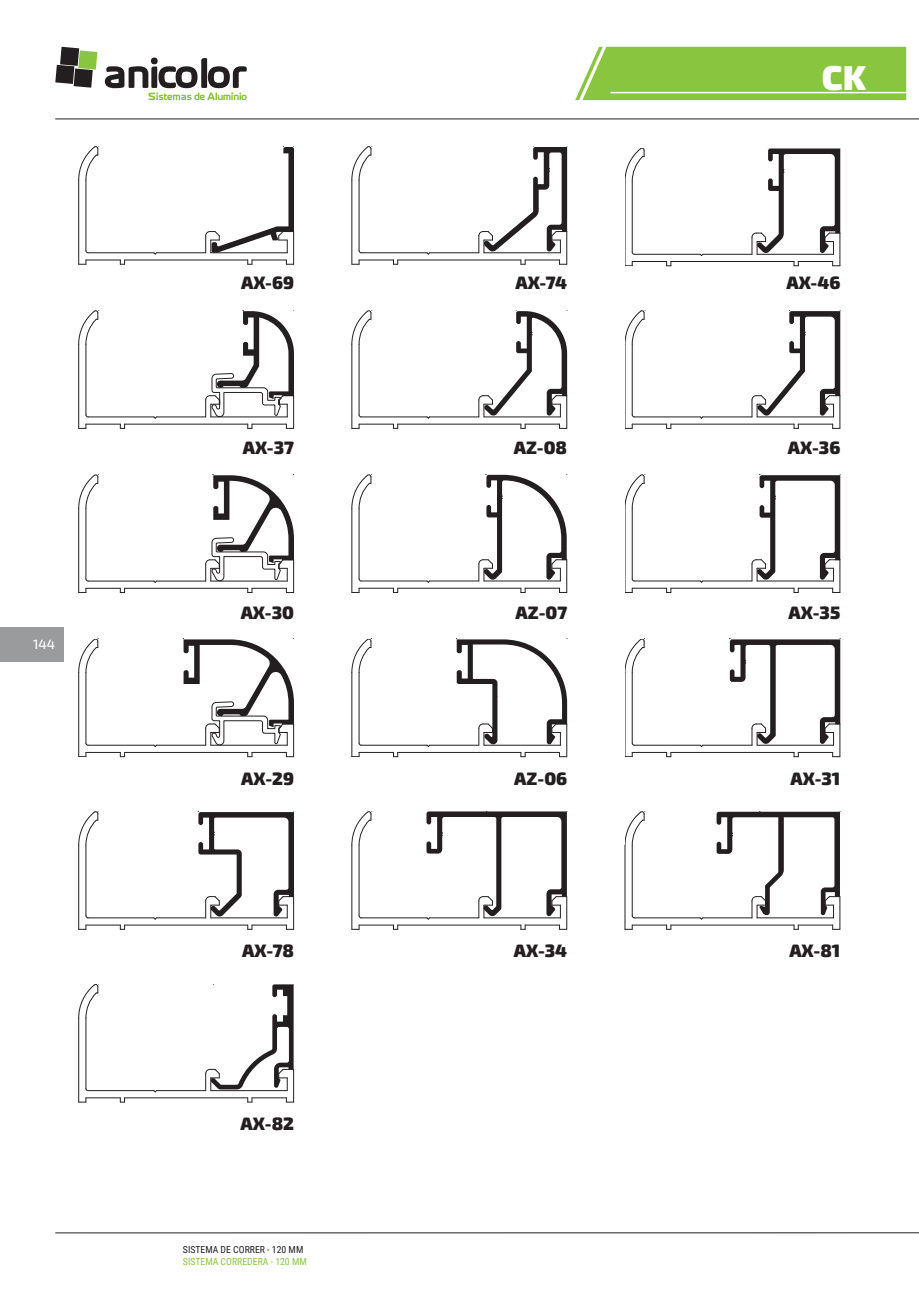
<style>
.page{position:relative;width:919px;height:1289px;background:#fff}
.page>*{position:absolute;margin:0;border:0;box-sizing:border-box;transform-origin:0 0}
.t1{font:900 34.5px "Exo 2.0";color:#fff}
.t2{font:900 18px "Exo 2.0";color:#231f20}
.t3{font:500 13.5px "Exo 2.0";color:#fff}
.t4{font:9.75px "Roboto Condensed";color:#8ac53f}
.t5{font:9.75px "Roboto Condensed";color:#231f20}
</style>
<div class="page">
<hr style="left:351px;top:845px;width:1px;height:84px;background:#231f20">
<svg style="left:352px;top:925px;width:8px;height:5px"></svg>
<hr style="left:359px;top:924px;width:34px;height:1px;background:#231f20">
<svg style="left:393px;top:925px;width:5px;height:5px"></svg>
<hr style="left:397px;top:924px;width:124px;height:1px;background:#231f20">
<svg style="left:520px;top:925px;width:6px;height:5px"></svg>
<hr style="left:525px;top:924px;width:34px;height:1px;background:#231f20">
<svg style="left:559px;top:925px;width:7px;height:5px"></svg>
<hr style="left:566px;top:896px;width:1px;height:33px;background:#231f20">
<svg style="left:352px;top:811px;width:215px;height:108px"></svg>
<hr style="left:78px;top:1017px;width:1px;height:85px;background:#231f20">
<svg style="left:79px;top:984px;width:215px;height:118px"></svg>
<svg style="left:575px;top:47px;width:331px;height:53px;background:#90c849"></svg>
<svg style="left:55px;top:47px;width:42px;height:41px"></svg>
<svg style="left:105px;top:58px;width:142px;height:42px"></svg>
<hr style="left:55px;top:119px;width:863px;height:1px;background:#231f20">
<hr style="left:610px;top:92px;width:296px;height:1px;background:#fff">
<hr style="left:55px;top:1232px;width:863px;height:1px;background:#231f20">
<div style="left:0;top:627px;width:64px;height:34px;background:#999b9d"></div>
<hr style="left:79px;top:180px;width:1px;height:84px;background:#231f20">
<svg style="left:79px;top:260px;width:8px;height:5px"></svg>
<hr style="left:86px;top:260px;width:34px;height:1px;background:#231f20">
<svg style="left:120px;top:260px;width:5px;height:5px"></svg>
<hr style="left:125px;top:260px;width:123px;height:1px;background:#231f20">
<svg style="left:247px;top:260px;width:6px;height:5px"></svg>
<hr style="left:252px;top:260px;width:34px;height:1px;background:#231f20">
<svg style="left:286px;top:260px;width:7px;height:5px"></svg>
<hr style="left:293px;top:231px;width:1px;height:33px;background:#231f20">
<svg style="left:79px;top:146px;width:215px;height:108px"></svg>
<hr style="left:352px;top:180px;width:1px;height:84px;background:#231f20">
<svg style="left:352px;top:260px;width:8px;height:5px"></svg>
<hr style="left:359px;top:260px;width:34px;height:1px;background:#231f20">
<svg style="left:393px;top:260px;width:5px;height:5px"></svg>
<hr style="left:397px;top:260px;width:124px;height:1px;background:#231f20">
<svg style="left:520px;top:260px;width:6px;height:5px"></svg>
<hr style="left:525px;top:260px;width:34px;height:1px;background:#231f20">
<svg style="left:559px;top:260px;width:7px;height:5px"></svg>
<hr style="left:566px;top:231px;width:1px;height:33px;background:#231f20">
<svg style="left:352px;top:146px;width:215px;height:108px"></svg>
<svg style="left:625px;top:148px;width:215px;height:118px"></svg>
<hr style="left:79px;top:344px;width:1px;height:84px;background:#231f20">
<svg style="left:79px;top:424px;width:8px;height:5px"></svg>
<hr style="left:86px;top:424px;width:34px;height:1px;background:#231f20">
<svg style="left:120px;top:424px;width:5px;height:5px"></svg>
<hr style="left:125px;top:424px;width:123px;height:1px;background:#231f20">
<svg style="left:247px;top:424px;width:6px;height:5px"></svg>
<hr style="left:252px;top:424px;width:34px;height:1px;background:#231f20">
<svg style="left:286px;top:424px;width:7px;height:5px"></svg>
<hr style="left:293px;top:395px;width:1px;height:33px;background:#231f20">
<svg style="left:79px;top:311px;width:215px;height:107px"></svg>
<hr style="left:352px;top:344px;width:1px;height:84px;background:#231f20">
<svg style="left:352px;top:424px;width:8px;height:5px"></svg>
<hr style="left:359px;top:424px;width:34px;height:1px;background:#231f20">
<svg style="left:393px;top:424px;width:5px;height:5px"></svg>
<hr style="left:397px;top:424px;width:124px;height:1px;background:#231f20">
<svg style="left:520px;top:424px;width:6px;height:5px"></svg>
<hr style="left:525px;top:424px;width:34px;height:1px;background:#231f20">
<svg style="left:559px;top:424px;width:7px;height:5px"></svg>
<hr style="left:566px;top:395px;width:1px;height:33px;background:#231f20">
<svg style="left:352px;top:311px;width:215px;height:107px"></svg>
<hr style="left:625px;top:344px;width:1px;height:84px;background:#231f20">
<svg style="left:625px;top:424px;width:8px;height:5px"></svg>
<hr style="left:632px;top:424px;width:34px;height:1px;background:#231f20">
<svg style="left:666px;top:424px;width:5px;height:5px"></svg>
<hr style="left:670px;top:424px;width:124px;height:1px;background:#231f20">
<svg style="left:793px;top:424px;width:6px;height:5px"></svg>
<hr style="left:798px;top:424px;width:34px;height:1px;background:#231f20">
<svg style="left:832px;top:424px;width:7px;height:5px"></svg>
<hr style="left:839px;top:395px;width:1px;height:33px;background:#231f20">
<svg style="left:625px;top:311px;width:215px;height:107px"></svg>
<hr style="left:79px;top:508px;width:1px;height:84px;background:#231f20">
<svg style="left:79px;top:588px;width:8px;height:5px"></svg>
<hr style="left:86px;top:588px;width:34px;height:1px;background:#231f20">
<svg style="left:120px;top:588px;width:5px;height:5px"></svg>
<hr style="left:125px;top:588px;width:123px;height:1px;background:#231f20">
<svg style="left:247px;top:588px;width:6px;height:5px"></svg>
<hr style="left:252px;top:588px;width:34px;height:1px;background:#231f20">
<hr style="left:293px;top:560px;width:1px;height:32px;background:#231f20">
<svg style="left:79px;top:475px;width:215px;height:107px"></svg>
<hr style="left:351px;top:508px;width:1px;height:84px;background:#231f20">
<svg style="left:352px;top:588px;width:8px;height:5px"></svg>
<hr style="left:359px;top:588px;width:34px;height:1px;background:#231f20">
<svg style="left:393px;top:588px;width:5px;height:5px"></svg>
<hr style="left:397px;top:588px;width:124px;height:1px;background:#231f20">
<svg style="left:520px;top:588px;width:6px;height:5px"></svg>
<hr style="left:525px;top:588px;width:34px;height:1px;background:#231f20">
<svg style="left:559px;top:588px;width:7px;height:5px"></svg>
<hr style="left:566px;top:559px;width:1px;height:33px;background:#231f20">
<svg style="left:352px;top:475px;width:215px;height:107px"></svg>
<hr style="left:625px;top:508px;width:1px;height:84px;background:#231f20">
<svg style="left:625px;top:588px;width:8px;height:5px"></svg>
<hr style="left:632px;top:588px;width:34px;height:1px;background:#231f20">
<svg style="left:666px;top:588px;width:5px;height:5px"></svg>
<hr style="left:670px;top:588px;width:124px;height:1px;background:#231f20">
<svg style="left:793px;top:588px;width:6px;height:5px"></svg>
<hr style="left:798px;top:588px;width:34px;height:1px;background:#231f20">
<svg style="left:832px;top:588px;width:7px;height:5px"></svg>
<hr style="left:839px;top:559px;width:1px;height:33px;background:#231f20">
<svg style="left:625px;top:475px;width:215px;height:107px"></svg>
<hr style="left:79px;top:672px;width:1px;height:84px;background:#231f20">
<svg style="left:79px;top:752px;width:8px;height:5px"></svg>
<hr style="left:86px;top:752px;width:34px;height:1px;background:#231f20">
<svg style="left:120px;top:752px;width:5px;height:5px"></svg>
<hr style="left:125px;top:752px;width:123px;height:1px;background:#231f20">
<svg style="left:247px;top:752px;width:6px;height:5px"></svg>
<hr style="left:252px;top:752px;width:34px;height:1px;background:#231f20">
<hr style="left:293px;top:724px;width:1px;height:32px;background:#231f20">
<svg style="left:79px;top:639px;width:215px;height:107px"></svg>
<hr style="left:352px;top:672px;width:1px;height:84px;background:#231f20">
<svg style="left:352px;top:752px;width:8px;height:5px"></svg>
<hr style="left:359px;top:752px;width:34px;height:1px;background:#231f20">
<svg style="left:393px;top:752px;width:5px;height:5px"></svg>
<hr style="left:397px;top:752px;width:124px;height:1px;background:#231f20">
<svg style="left:520px;top:752px;width:6px;height:5px"></svg>
<hr style="left:525px;top:752px;width:34px;height:1px;background:#231f20">
<svg style="left:559px;top:752px;width:7px;height:5px"></svg>
<hr style="left:566px;top:724px;width:1px;height:32px;background:#231f20">
<svg style="left:352px;top:639px;width:215px;height:107px"></svg>
<hr style="left:625px;top:672px;width:1px;height:84px;background:#231f20">
<svg style="left:625px;top:752px;width:8px;height:5px"></svg>
<hr style="left:632px;top:752px;width:34px;height:1px;background:#231f20">
<svg style="left:666px;top:752px;width:5px;height:5px"></svg>
<hr style="left:670px;top:752px;width:124px;height:1px;background:#231f20">
<svg style="left:793px;top:752px;width:6px;height:5px"></svg>
<hr style="left:798px;top:752px;width:34px;height:1px;background:#231f20">
<svg style="left:832px;top:752px;width:7px;height:5px"></svg>
<hr style="left:839px;top:724px;width:1px;height:32px;background:#231f20">
<svg style="left:625px;top:639px;width:215px;height:107px"></svg>
<hr style="left:79px;top:845px;width:1px;height:84px;background:#231f20">
<svg style="left:79px;top:925px;width:8px;height:5px"></svg>
<hr style="left:86px;top:924px;width:34px;height:1px;background:#231f20">
<svg style="left:120px;top:925px;width:5px;height:5px"></svg>
<hr style="left:125px;top:924px;width:123px;height:1px;background:#231f20">
<svg style="left:247px;top:925px;width:6px;height:5px"></svg>
<hr style="left:252px;top:924px;width:34px;height:1px;background:#231f20">
<svg style="left:286px;top:925px;width:7px;height:5px"></svg>
<hr style="left:293px;top:896px;width:1px;height:33px;background:#231f20">
<svg style="left:79px;top:811px;width:215px;height:108px"></svg>
<hr style="left:624px;top:845px;width:1px;height:84px;background:#231f20">
<svg style="left:625px;top:925px;width:8px;height:5px"></svg>
<hr style="left:632px;top:924px;width:34px;height:1px;background:#231f20">
<svg style="left:666px;top:925px;width:5px;height:5px"></svg>
<hr style="left:670px;top:924px;width:124px;height:1px;background:#231f20">
<svg style="left:793px;top:925px;width:6px;height:5px"></svg>
<hr style="left:798px;top:924px;width:34px;height:1px;background:#231f20">
<svg style="left:832px;top:925px;width:7px;height:5px"></svg>
<hr style="left:839px;top:896px;width:1px;height:33px;background:#231f20">
<svg style="left:625px;top:811px;width:215px;height:108px"></svg>
<p class="t3" style="left:33px;top:636px;width:24px">144</p>
<p class="t2" style="left:241px;top:272px;width:54px">AX-69</p>
<p class="t2" style="left:243px;top:436px;width:53px">AX-37</p>
<p class="t2" style="left:241px;top:601px;width:55px">AX-30</p>
<p class="t2" style="left:241px;top:767px;width:54px">AX-29</p>
<p class="t2" style="left:242px;top:939px;width:53px">AX-78</p>
<p class="t2" style="left:240px;top:1112px;width:55px">AX-82</p>
<p class="t5" style="left:183px;top:1242px;width:122px">SISTEMA DE CORRER - 120 MM</p>
<p class="t4" style="left:183px;top:1254px;width:125px">SISTEMA CORREDERA - 120 MM</p>
<h1 class="t1" style="left:821px;top:56px;width:46px">CK</h1>
<p class="t2" style="left:515px;top:272px;width:53px">AX-74</p>
<p class="t2" style="left:786px;top:272px;width:55px">AX-46</p>
<p class="t2" style="left:513px;top:436px;width:55px">AZ-08</p>
<p class="t2" style="left:787px;top:436px;width:54px">AX-36</p>
<p class="t2" style="left:515px;top:601px;width:53px">AZ-07</p>
<p class="t2" style="left:788px;top:601px;width:53px">AX-35</p>
<p class="t2" style="left:514px;top:767px;width:54px">AZ-06</p>
<p class="t2" style="left:790px;top:767px;width:51px">AX-31</p>
<p class="t2" style="left:514px;top:939px;width:55px">AX-34</p>
<p class="t2" style="left:789px;top:939px;width:52px">AX-81</p>
</div>
